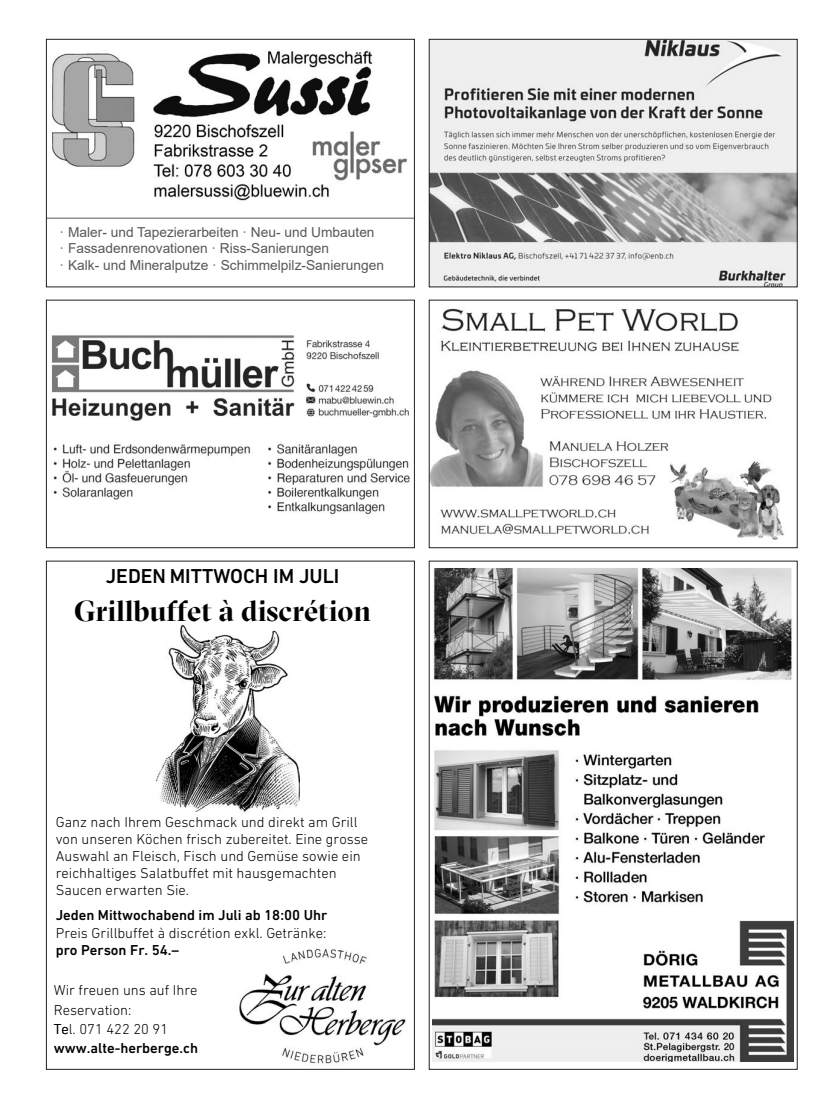
<style>
.page{position:relative;width:833px;height:1117px;background:#fff}
.page>*{position:absolute;margin:0;border:0;box-sizing:border-box;transform-origin:0 0}
.t1{font:700 29.38px "GT Sectra Display";color:#000}
.t2{font:500 20.5px "DIN Next LT Pro";color:#000}
.t3{font:300 14.62px/16.9px "DIN Next LT Pro";color:#000}
.t4{font:500 14.62px "DIN Next LT Pro";color:#000}
.t5{font:13.75px/16.5px "Arial";color:#57585a}
</style>
<div class="page">
<img style="left:431px;top:41px;width:364px;height:244px">
<div style="left:429px;top:39px;width:368px;height:248px;border:1px solid #231f20"></div>
<img style="left:53px;top:50px;width:355px;height:151px">
<hr style="left:46px;top:218px;width:368px;height:1px;background:#57585a">
<div style="left:46px;top:39px;width:369px;height:248px;border:1px solid #231f20"></div>
<img style="left:239px;top:948px;width:167px;height:116px">
<img style="left:157px;top:625px;width:142px;height:186px">
<img style="left:51px;top:335px;width:360px;height:180px">
<div style="left:46px;top:300px;width:369px;height:248px;border:1px solid #231f20"></div>
<img style="left:431px;top:308px;width:353px;height:232px">
<div style="left:429px;top:300px;width:368px;height:248px;border:1px solid #231f20"></div>
<img style="left:432px;top:568px;width:361px;height:493px">
<p class="t5" style="left:60px;top:223px;width:326px">· Maler- und Tapezierarbeiten · Neu- und Umbauten<br>· Fassadenrenovationen · Riss-Sanierungen<br>· Kalk- und Mineralputze · Schimmelpilz-Sanierungen</p>
<h2 class="t2" style="left:106px;top:563px;width:235px">JEDEN MITTWOCH IM JULI</h2>
<h1 class="t1" style="left:74px;top:592px;width:298px">Grillbuffet à discrétion</h1>
<p class="t3" style="left:56px;top:813px;width:314px">Ganz nach Ihrem Geschmack und direkt am Grill von unseren Köchen frisch zubereitet. Eine grosse Auswahl an Fleisch, Fisch und Gemüse sowie ein reichhaltiges Salatbuffet mit hausgemachten Saucen erwarten Sie.</p>
<p class="t4" style="left:56px;top:906px;width:273px">Jeden Mittwochabend im Juli ab 18:00 Uhr</p>
<p class="t3" style="left:56px;top:923px;width:272px">Preis Grillbuffet à discrétion exkl. Getränke:</p>
<p class="t4" style="left:56px;top:941px;width:125px">pro Person Fr. 54.–</p>
<p class="t3" style="left:54px;top:980px;width:145px;line-height:19.4px">Wir freuen uns auf Ihre<br>Reservation:<br>Tel. 071 422 20 91</p>
<p class="t4" style="left:54px;top:1039px;width:146px">www.alte-herberge.ch</p>
</div>
